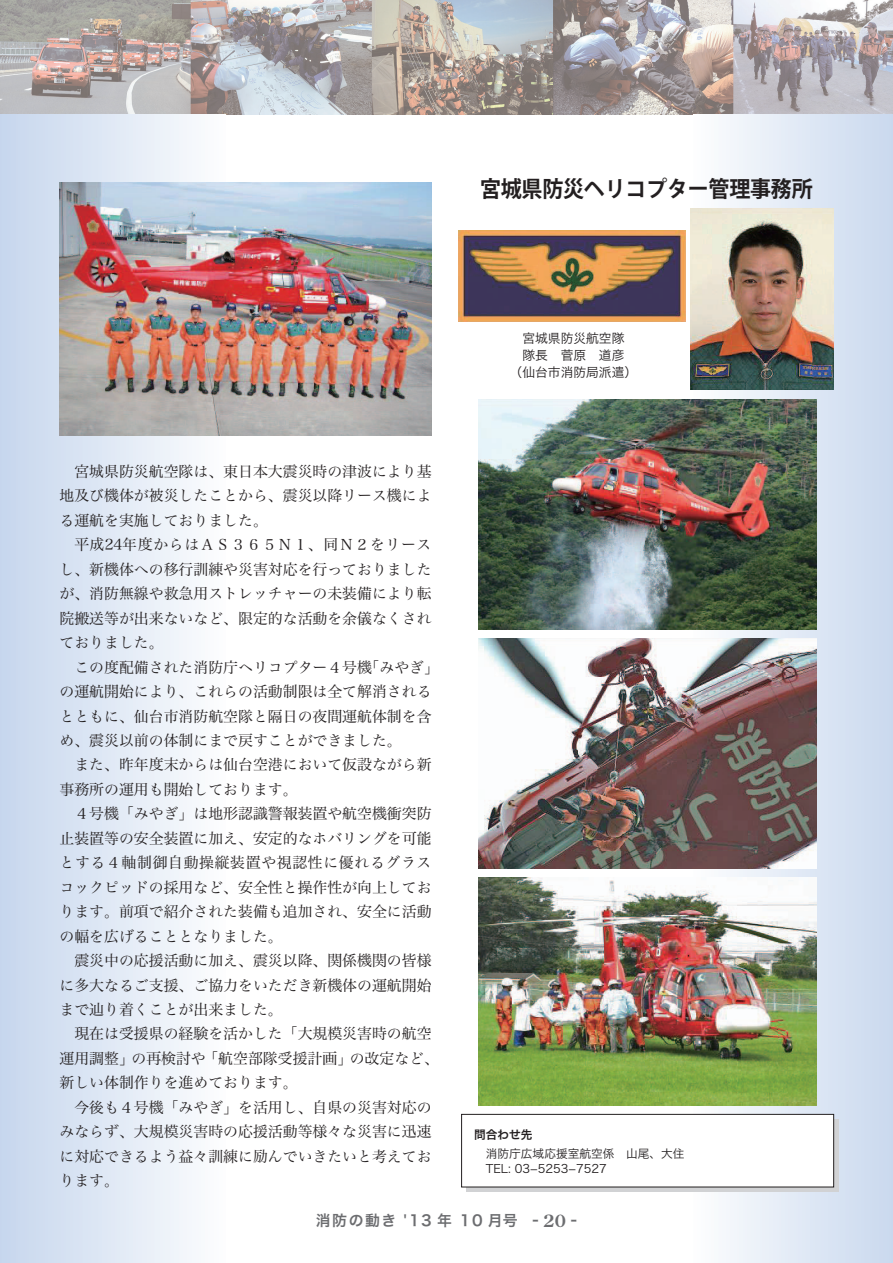
<style>
.page{position:relative;width:893px;height:1263px;background:#fff}
.page>*{position:absolute;margin:0;border:0;box-sizing:border-box;transform-origin:0 0}
.t1{font:700 22.35px "Koz Go Std";letter-spacing:-.01em;color:#231f20;scale:.94 1}
.t2{font:14.85px "Hira Min Pro W3";color:#231f20}
.t3{font:14.85px "Hira Min Pro W3";letter-spacing:.045em;color:#231f20}
.t4{font:14.85px "Hira Kaku Pro W6";letter-spacing:.1em;color:#6c6d70}
.t5{font:12.75px/17.2px "Hira Kaku Pro N W3";color:#231f20;text-align:center}
.t6{font:11.7px/19.2px "Hira Kaku Pro N W3";color:#231f20}
.s1{font-family:"Hira Kaku Pro N W6"}
.s2{font-family:"Century Old Style Std";font-weight:700;font-size:16.95px}
</style>
<div class="page">
<img style="left:0;top:0;width:893px;height:115px">
<div style="left:0;top:115px;width:225px;height:1148px;background:linear-gradient(to right,#c6d6ed,#fcfdfe)"></div>
<div style="left:693px;top:115px;width:200px;height:1148px;background:linear-gradient(to right,#f6f8f6,#cad9ef)"></div>
<div style="left:467px;top:1118px;width:372px;height:73px;background:linear-gradient(to right,#d1d2d4,#d1d2d4)"></div>
<div style="left:461px;top:1114px;width:373px;height:73px;background:#fff;border:1px solid #231f20"></div>
<img style="left:60px;top:183px;width:372px;height:253px">
<img style="left:478px;top:400px;width:339px;height:230px">
<img style="left:478px;top:639px;width:339px;height:230px">
<img style="left:478px;top:878px;width:339px;height:227px">
<img style="left:459px;top:231px;width:227px;height:90px">
<img style="left:691px;top:209px;width:142px;height:180px">
<p class="t1" style="left:480px;top:174px;width:355px">宮城県防災ヘリコプター管理事務所</p>
<p class="t2" style="left:74px;top:459px;width:359px">宮城県防災航空隊は、東日本大震災時の津波により基</p>
<p class="t2" style="left:60px;top:483px;width:374px">地及び機体が被災したことから、震災以降リース機によ</p>
<p class="t2" style="left:60px;top:508px;width:210px">る運航を実施しておりました。</p>
<p class="t3" style="left:74px;top:532px;width:359px">平成24年度からはＡＳ３６５Ｎ１、同Ｎ２をリース</p>
<p class="t2" style="left:60px;top:556px;width:374px">し、新機体への移行訓練や災害対応を行っておりました</p>
<p class="t2" style="left:60px;top:581px;width:374px">が、消防無線や救急用ストレッチャーの未装備により転</p>
<p class="t2" style="left:60px;top:605px;width:374px">院搬送等が出来ないなど、限定的な活動を余儀なくされ</p>
<p class="t2" style="left:60px;top:630px;width:106px">ておりました。</p>
<p class="t2" style="left:74px;top:654px;width:366px">この度配備された消防庁ヘリコプター４号機「みやぎ」</p>
<p class="t2" style="left:60px;top:679px;width:374px">の運航開始により、これらの活動制限は全て解消される</p>
<p class="t2" style="left:60px;top:703px;width:374px">とともに、仙台市消防航空隊と隔日の夜間運航体制を含</p>
<p class="t2" style="left:60px;top:728px;width:344px">め、震災以前の体制にまで戻すことができました。</p>
<p class="t2" style="left:74px;top:752px;width:359px">また、昨年度末からは仙台空港において仮設ながら新</p>
<p class="t2" style="left:60px;top:777px;width:240px">事務所の運用も開始しております。</p>
<p class="t2" style="left:74px;top:801px;width:359px">４号機「みやぎ」は地形認識警報装置や航空機衝突防</p>
<p class="t2" style="left:60px;top:825px;width:374px">止装置等の安全装置に加え、安定的なホバリングを可能</p>
<p class="t3" style="left:60px;top:850px;width:373px">とする４軸制御自動操縦装置や視認性に優れるグラス</p>
<p class="t2" style="left:60px;top:874px;width:374px">コックピッドの採用など、安全性と操作性が向上してお</p>
<p class="t2" style="left:60px;top:899px;width:374px">ります。前項で紹介された装備も追加され、安全に活動</p>
<p class="t2" style="left:60px;top:923px;width:225px">の幅を広げることとなりました。</p>
<p class="t2" style="left:74px;top:948px;width:359px">震災中の応援活動に加え、震災以降、関係機関の皆様</p>
<p class="t2" style="left:60px;top:972px;width:374px">に多大なるご支援、ご協力をいただき新機体の運航開始</p>
<p class="t2" style="left:60px;top:997px;width:225px">まで辿り着くことが出来ました。</p>
<p class="t2" style="left:74px;top:1021px;width:359px">現在は受援県の経験を活かした「大規模災害時の航空</p>
<p class="t2" style="left:60px;top:1045px;width:381px">運用調整」の再検討や「航空部隊受援計画」の改定など、</p>
<p class="t2" style="left:60px;top:1070px;width:240px">新しい体制作りを進めております。</p>
<p class="t2" style="left:74px;top:1094px;width:359px">今後も４号機「みやぎ」を活用し、自県の災害対応の</p>
<p class="t2" style="left:60px;top:1119px;width:374px">みならず、大規模災害時の応援活動等様々な災害に迅速</p>
<p class="t2" style="left:60px;top:1143px;width:374px">に対応できるよう益々訓練に励んでいきたいと考えてお</p>
<p class="t2" style="left:60px;top:1168px;width:61px">ります。</p>
<p class="t5" style="left:510px;top:329px;width:129px">宮城県防災航空隊<br>隊長　菅原　道彦<br>（仙台市消防局派遣）</p>
<p class="t6" style="left:474px;top:1124px;width:212px"><span class="s1">問合わせ先<br></span>　消防庁広域応援室航空係　山尾、大住</p>
<p class="t6" style="left:474px;top:1158px;width:134px">　TEL: 03−5253−7527</p>
<p class="t4" style="left:316px;top:1207px;width:263px">消防の動き '13 年 10 月号 - <span class="s2">20</span> -</p>
</div>
